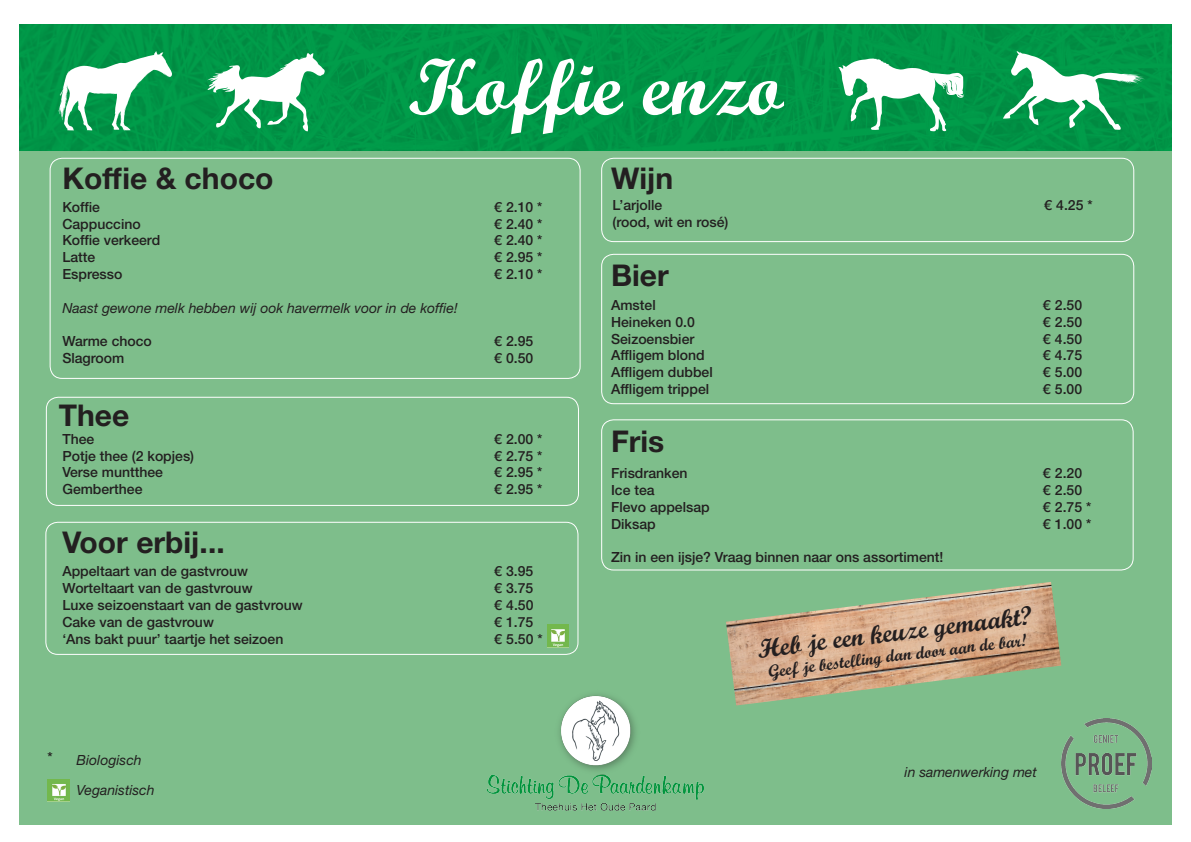
<style>
.page{position:relative;width:1191px;height:842px;background:#fff}
.page>*{position:absolute;margin:0;border:0;box-sizing:border-box;transform-origin:0 0}
.t1{font:80px "Script MT Bold";color:#fff}
.t2{font:700 30px "Helvetica Neue LT Std";color:#231f20}
.t3{font:26px "Script MT Bold";color:#231f20}
.t4{font:17px "Script MT Bold";color:#231f20}
.t5{font:500 14px "Helvetica Neue LT Std";color:#231f20}
.t6{font:italic 14px "Helvetica Neue LT Std";color:#231f20}
</style>
<div class="page">
<div style="left:19px;top:151px;width:1152px;height:674px;background:#7ebe8b"></div>
<div style="left:19px;top:24px;width:1152px;height:127px;background:#009647"></div>
<svg style="left:58px;top:51px;width:114px;height:79px"></svg>
<svg style="left:207px;top:53px;width:118px;height:79px"></svg>
<svg style="left:838px;top:59px;width:126px;height:72px"></svg>
<svg style="left:1003px;top:51px;width:142px;height:79px"></svg>
<div style="left:50px;top:158px;width:530px;height:221px;border:1px solid #fff;border-radius:12px"></div>
<div style="left:46px;top:397px;width:533px;height:109px;border:1px solid #fff;border-radius:12px"></div>
<div style="left:601px;top:419px;width:532px;height:151px;border:1px solid #fff;border-radius:12px"></div>
<div style="left:601px;top:158px;width:533px;height:84px;border:1px solid #fff;border-radius:12px"></div>
<div style="left:601px;top:254px;width:533px;height:150px;border:1px solid #fff;border-radius:12px"></div>
<div style="left:45px;top:522px;width:533px;height:133px;border:1px solid #fff;border-radius:12px"></div>
<img style="left:488px;top:694px;width:215px;height:117px">
<img style="left:1061px;top:718px;width:90px;height:90px">
<img style="left:547px;top:624px;width:22px;height:23px">
<img style="left:48px;top:779px;width:22px;height:23px">
<img style="left:726px;top:582px;width:335px;height:123px">
<p class="t1" style="left:408px;top:38px;width:377px">Koffie enzo</p>
<p class="t2" style="left:62px;top:160px;width:213px">Koffie &amp; choco</p>
<p class="t5" style="left:62px;top:199px;width:39px">Koffie</p>
<p class="t5" style="left:494px;top:199px;width:49px">€ 2.10 *</p>
<p class="t5" style="left:62px;top:215px;width:80px">Cappuccino</p>
<p class="t5" style="left:494px;top:215px;width:49px">€ 2.40 *</p>
<p class="t5" style="left:62px;top:232px;width:99px">Koffie verkeerd</p>
<p class="t5" style="left:494px;top:232px;width:49px">€ 2.40 *</p>
<p class="t5" style="left:62px;top:249px;width:34px">Latte</p>
<p class="t5" style="left:494px;top:249px;width:49px">€ 2.95 *</p>
<p class="t5" style="left:62px;top:266px;width:61px">Espresso</p>
<p class="t5" style="left:494px;top:266px;width:49px">€ 2.10 *</p>
<p class="t6" style="left:62px;top:299px;width:397px">Naast gewone melk hebben wij ook havermelk voor in de koffie!</p>
<p class="t5" style="left:62px;top:333px;width:91px">Warme choco</p>
<p class="t5" style="left:494px;top:333px;width:40px">€ 2.95</p>
<p class="t5" style="left:62px;top:350px;width:63px">Slagroom</p>
<p class="t5" style="left:494px;top:350px;width:40px">€ 0.50</p>
<p class="t2" style="left:59px;top:396px;width:72px">Thee</p>
<p class="t5" style="left:62px;top:430px;width:33px">Thee</p>
<p class="t5" style="left:494px;top:430px;width:49px">€ 2.00 *</p>
<p class="t5" style="left:62px;top:447px;width:133px">Potje thee (2 kopjes)</p>
<p class="t5" style="left:494px;top:447px;width:49px">€ 2.75 *</p>
<p class="t5" style="left:62px;top:464px;width:102px">Verse muntthee</p>
<p class="t5" style="left:494px;top:464px;width:49px">€ 2.95 *</p>
<p class="t5" style="left:62px;top:481px;width:82px">Gemberthee</p>
<p class="t5" style="left:494px;top:481px;width:49px">€ 2.95 *</p>
<p class="t2" style="left:62px;top:523px;width:164px">Voor erbij...</p>
<p class="t5" style="left:62px;top:563px;width:187px">Appeltaart van de gastvrouw</p>
<p class="t5" style="left:494px;top:563px;width:40px">€ 3.95</p>
<p class="t5" style="left:62px;top:580px;width:192px">Worteltaart van de gastvrouw</p>
<p class="t5" style="left:494px;top:580px;width:40px">€ 3.75</p>
<p class="t5" style="left:62px;top:597px;width:242px">Luxe seizoenstaart van de gastvrouw</p>
<p class="t5" style="left:494px;top:597px;width:40px">€ 4.50</p>
<p class="t5" style="left:62px;top:613px;width:153px">Cake van de gastvrouw</p>
<p class="t5" style="left:494px;top:613px;width:40px">€ 1.75</p>
<p class="t5" style="left:62px;top:630px;width:222px">‘Ans bakt puur’ taartje het seizoen</p>
<p class="t5" style="left:494px;top:630px;width:49px">€ 5.50 *</p>
<p class="t5" style="left:47px;top:748px;width:7px">*</p>
<p class="t6" style="left:77px;top:751px;width:67px">Biologisch</p>
<p class="t6" style="left:77px;top:781px;width:80px">Veganistisch</p>
<p class="t2" style="left:611px;top:160px;width:64px">Wijn</p>
<p class="t5" style="left:612px;top:196px;width:51px">L’arjolle</p>
<p class="t5" style="left:1044px;top:196px;width:49px">€ 4.25 *</p>
<p class="t5" style="left:612px;top:213px;width:117px">(rood, wit en rosé)</p>
<p class="t2" style="left:611px;top:257px;width:59px">Bier</p>
<p class="t5" style="left:611px;top:297px;width:46px">Amstel</p>
<p class="t5" style="left:1043px;top:297px;width:40px">€ 2.50</p>
<p class="t5" style="left:611px;top:313px;width:85px">Heineken 0.0</p>
<p class="t5" style="left:1043px;top:313px;width:40px">€ 2.50</p>
<p class="t5" style="left:611px;top:330px;width:85px">Seizoensbier</p>
<p class="t5" style="left:1043px;top:330px;width:40px">€ 4.50</p>
<p class="t5" style="left:611px;top:347px;width:95px">Affligem blond</p>
<p class="t5" style="left:1043px;top:347px;width:40px">€ 4.75</p>
<p class="t5" style="left:611px;top:364px;width:103px">Affligem dubbel</p>
<p class="t5" style="left:1043px;top:364px;width:40px">€ 5.00</p>
<p class="t5" style="left:611px;top:381px;width:100px">Affligem trippel</p>
<p class="t5" style="left:1043px;top:381px;width:40px">€ 5.00</p>
<p class="t2" style="left:611px;top:423px;width:55px">Fris</p>
<p class="t5" style="left:611px;top:465px;width:78px">Frisdranken</p>
<p class="t5" style="left:1043px;top:465px;width:40px">€ 2.20</p>
<p class="t5" style="left:611px;top:482px;width:45px">Ice tea</p>
<p class="t5" style="left:1043px;top:482px;width:40px">€ 2.50</p>
<p class="t5" style="left:611px;top:499px;width:100px">Flevo appelsap</p>
<p class="t5" style="left:1043px;top:499px;width:49px">€ 2.75 *</p>
<p class="t5" style="left:611px;top:515px;width:46px">Diksap</p>
<p class="t5" style="left:1043px;top:515px;width:49px">€ 1.00 *</p>
<p class="t5" style="left:611px;top:549px;width:334px">Zin in een ijsje? Vraag binnen naar ons assortiment!</p>
<p class="t3" style="left:755px;top:633px;width:278px;rotate:-7deg">Heb je een keuze gemaakt?</p>
<p class="t4" style="left:767px;top:661px;width:261px;rotate:-7deg">Geef je bestelling dan door aan de bar!</p>
<p class="t6" style="left:904px;top:763px;width:134px">in samenwerking met</p>
</div>
